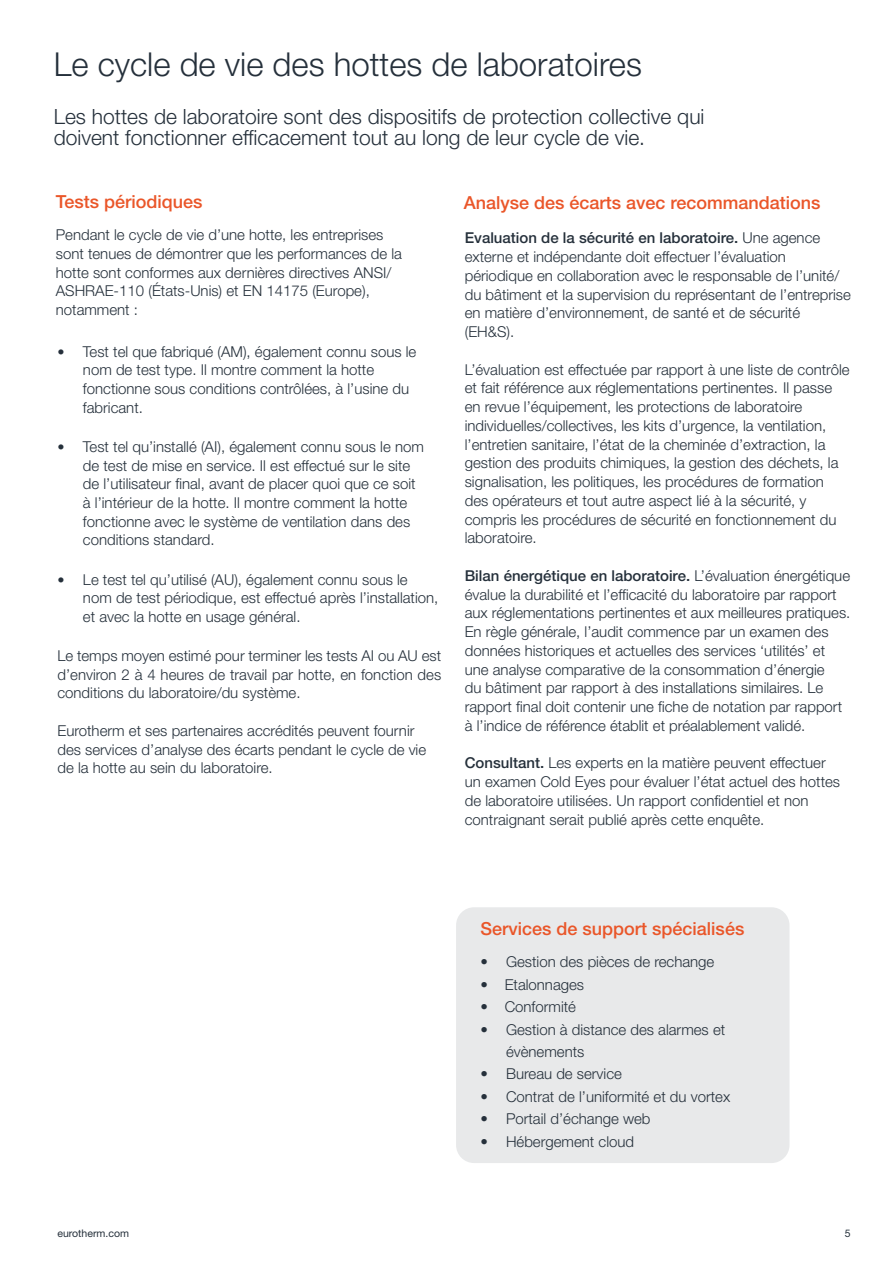
<style>
.page{position:relative;width:893px;height:1263px;background:#fff}
.page>*{position:absolute;margin:0;border:0;box-sizing:border-box;transform-origin:0 0}
.t1{font:300 33px "Helvetica Neue LT Std";color:#25303b}
.t2{font:300 21px/21px "Helvetica Neue LT Std";color:#25303b}
.t3{font:500 18px "Helvetica Neue LT Std";color:#ea5629}
.t4{font:300 15px/18.8px "Helvetica Neue LT Std";color:#25303b}
.t5{font:10.5px "Helvetica Neue LT Std";color:#25303b}
.s1{font-size:14.25px}
.s2{font-weight:500}
</style>
<div class="page">
<div style="left:456px;top:907px;width:333px;height:256px;background:#e8e9ea;border-radius:18px"></div>
<h1 class="t1" style="left:54px;top:44px;width:590px">Le cycle de vie des hottes de laboratoires</h1>
<h2 class="t2" style="left:54px;top:106px;width:652px">Les hottes de laboratoire sont des dispositifs de protection collective qui doivent fonctionner efficacement tout au long de leur cycle de vie.</h2>
<p class="t3" style="left:56px;top:191px;width:148px">Tests périodiques</p>
<p class="t4" style="left:56px;top:225px;width:348px">Pendant le cycle de vie d’une hotte, les entreprises sont tenues de démontrer que les performances de la hotte sont conformes aux dernières directives ANSI/ ASHRAE-110 (États-Unis) et EN 14175 (Europe), notamment :</p>
<p class="t4" style="left:83px;top:342px;width:335px;text-indent:-26px"><span class="s1">•</span> Test tel que fabriqué (AM), également connu sous le nom de test type. Il montre comment la hotte fonctionne sous conditions contrôlées, à l’usine du fabricant.</p>
<p class="t4" style="left:83px;top:437px;width:342px;text-indent:-26px"><span class="s1">•</span> Test tel qu’installé (AI), également connu sous le nom de test de mise en service. Il est effectué sur le site de l’utilisateur final, avant de placer quoi que ce soit à l’intérieur de la hotte. Il montre comment la hotte fonctionne avec le système de ventilation dans des conditions standard.</p>
<p class="t4" style="left:83px;top:570px;width:357px;text-indent:-26px"><span class="s1">•</span> Le test tel qu’utilisé (AU), également connu sous le nom de test périodique, est effectué après l’installation, et avec la hotte en usage général.</p>
<p class="t4" style="left:57px;top:646px;width:385px;text-align:justify">Le temps moyen estimé pour terminer les tests AI ou AU est d’environ 2 à 4 heures de travail par hotte, en fonction des conditions du laboratoire/du système.</p>
<p class="t4" style="left:57px;top:721px;width:370px">Eurotherm et ses partenaires accrédités peuvent fournir des services d’analyse des écarts pendant le cycle de vie de la hotte au sein du laboratoire.</p>
<p class="t3" style="left:464px;top:191px;width:358px">Analyse des écarts avec recommandations</p>
<p class="t4" style="left:465px;top:228px;width:388px"><span class="s2">Evaluation de la sécurité en laboratoire.</span> Une agence externe et indépendante doit effectuer l’évaluation périodique en collaboration avec le responsable de l’unité/ du bâtiment et la supervision du représentant de l’entreprise en matière d’environnement, de santé et de sécurité (EH&amp;S).</p>
<p class="t4" style="left:465px;top:360px;width:386px">L’évaluation est effectuée par rapport à une liste de contrôle et fait référence aux réglementations pertinentes. Il passe en revue l’équipement, les protections de laboratoire individuelles/collectives, les kits d’urgence, la ventilation, l’entretien sanitaire, l’état de la cheminée d’extraction, la gestion des produits chimiques, la gestion des déchets, la signalisation, les politiques, les procédures de formation des opérateurs et tout autre aspect lié à la sécurité, y compris les procédures de sécurité en fonctionnement du laboratoire.</p>
<p class="t4" style="left:465px;top:566px;width:387px"><span class="s2">Bilan énergétique en laboratoire.</span> L’évaluation énergétique évalue la durabilité et l’efficacité du laboratoire par rapport aux réglementations pertinentes et aux meilleures pratiques.<br>En règle générale, l’audit commence par un examen des données historiques et actuelles des services ‘utilités’ et une analyse comparative de la consommation d’énergie<br>du bâtiment par rapport à des installations similaires. Le rapport final doit contenir une fiche de notation par rapport à l’indice de référence établit et préalablement validé.</p>
<p class="t4" style="left:465px;top:753px;width:377px"><span class="s2">Consultant.</span> Les experts en la matière peuvent effectuer un examen Cold Eyes pour évaluer l’état actuel des hottes de laboratoire utilisées. Un rapport confidentiel et non contraignant serait publié après cette enquête.</p>
<p class="t5" style="left:57px;top:1227px;width:73px">eurotherm.com</p>
<p class="t3" style="left:480px;top:917px;width:265px">Services de support spécialisés</p>
<p class="t4" style="left:480px;top:952px;width:235px">• Gestion des pièces de rechange</p>
<p class="t4" style="left:480px;top:974px;width:105px">• Etalonnages</p>
<p class="t4" style="left:480px;top:997px;width:97px">• Conformité</p>
<p class="t4" style="left:506px;top:1018px;width:221px;line-height:22.4px;text-indent:-26px">• Gestion à distance des alarmes et évènements</p>
<p class="t4" style="left:480px;top:1064px;width:143px">• Bureau de service</p>
<p class="t4" style="left:480px;top:1087px;width:251px">• Contrat de l’uniformité et du vortex</p>
<p class="t4" style="left:480px;top:1109px;width:172px">• Portail d’échange web</p>
<p class="t4" style="left:480px;top:1132px;width:155px">• Hébergement cloud</p>
<p class="t5" style="left:845px;top:1227px;width:7px">5</p>
</div>
